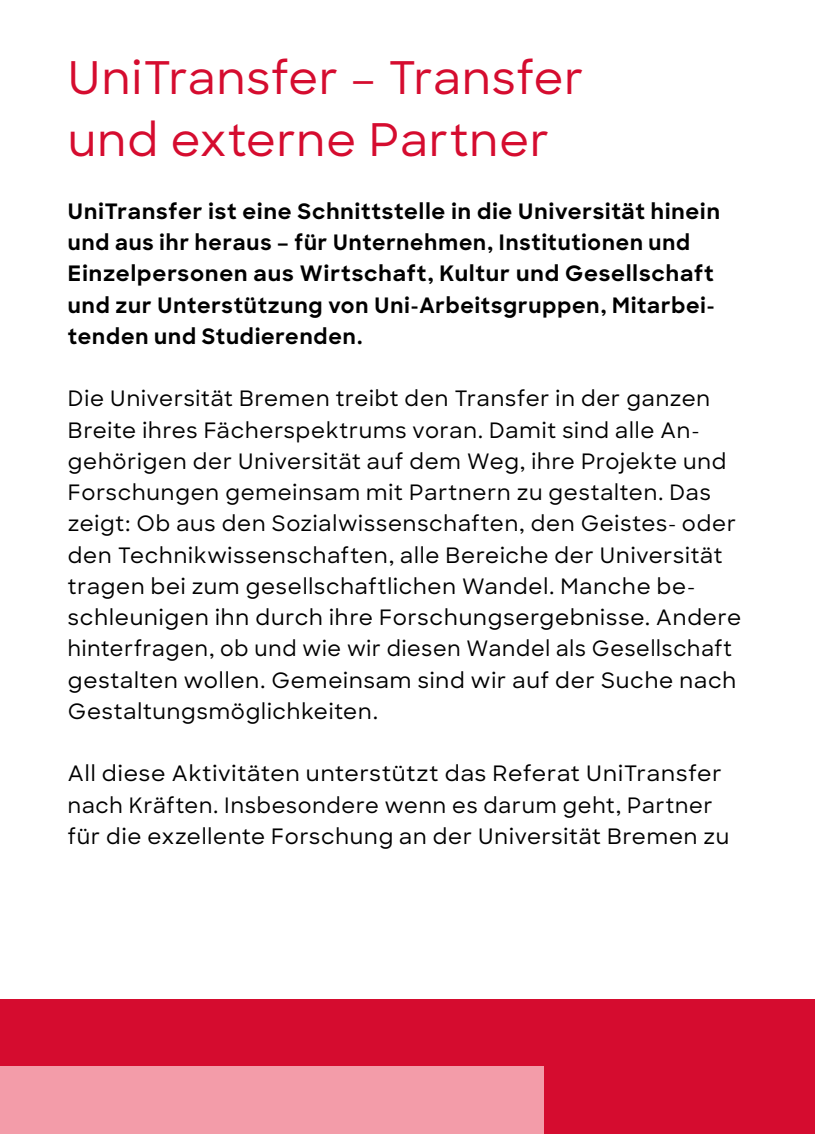
<style>
.page{position:relative;width:815px;height:1134px;background:#fff}
.page>*{position:absolute;margin:0;border:0;box-sizing:border-box;transform-origin:0 0}
.t1{font:500 45px/62.5px "Sharp Sans";letter-spacing:.025em;color:#d50c2f}
.t2{font:500 21.25px/31.2px "Sharp Sans";letter-spacing:.04em;color:#000}
.t3{font:700 21.25px/31.2px "Sharp Sans";letter-spacing:.04em;color:#000}
</style>
<div class="page">
<div style="left:0;top:999px;width:815px;height:135px;background:#d50c2f"></div>
<div style="left:0;top:1067px;width:543px;height:67px;background:#f39ca9"></div>
<h1 class="t1" style="left:68px;top:44px;width:517px">UniTransfer – Transfer und externe Partner</h1>
<p class="t3" style="left:68px;top:195px;width:654px">UniTransfer ist eine Schnittstelle in die Universität hinein und aus ihr heraus – für Unternehmen, Institutionen und Einzelpersonen aus Wirtschaft, Kultur und Gesellschaft und zur Unterstützung von Uni-Arbeitsgruppen, Mitarbei&shy;tenden und Studierenden.</p>
<p class="t2" style="left:68px;top:382px;width:675px">Die Universität Bremen treibt den Transfer in der ganzen Breite ihres Fächerspektrums voran. Damit sind alle An&shy;gehörigen der Universität auf dem Weg, ihre Projekte und Forschungen gemeinsam mit Partnern zu gestalten. Das zeigt: Ob aus den Sozialwissenschaften, den Geistes- oder den Technikwissenschaften, alle Bereiche der Universität tragen bei zum gesellschaftlichen Wandel. Manche be&shy;schleunigen ihn durch ihre Forschungsergebnisse. Andere hinterfragen, ob und wie wir diesen Wandel als Gesellschaft gestalten wollen. Gemeinsam sind wir auf der Suche nach Gestaltungsmöglichkeiten.</p>
<p class="t2" style="left:68px;top:757px;width:663px">All diese Aktivitäten unterstützt das Referat UniTransfer nach Kräften. Insbesondere wenn es darum geht, Partner für die exzellente Forschung an der Universität Bremen zu</p>
</div>
